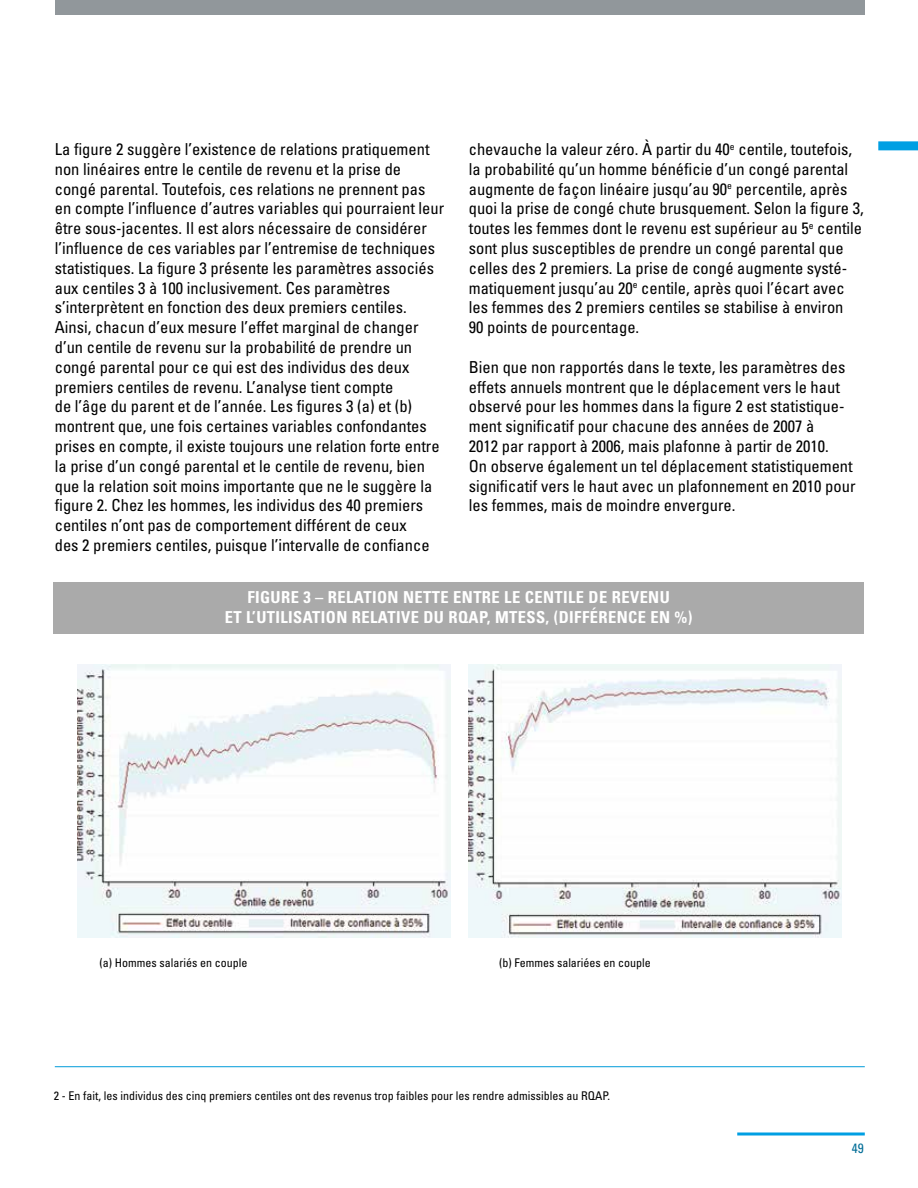
<style>
.page{position:relative;width:918px;height:1188px;background:#fff}
.page>*{position:absolute;margin:0;border:0;box-sizing:border-box;transform-origin:0 0}
.t1{font:condensed 16.5px/19.8px "Univers";color:#000}
.t2{font:700 condensed 16.5px/19.8px "Univers";letter-spacing:.025em;color:#fff;text-align:center}
.t3{font:condensed 13.5px "Univers";color:#006d97}
.t4{font:condensed 12px "Univers";color:#000}
</style>
<div class="page">
<hr style="left:55px;top:1066px;width:810px;height:1px;background:#009bd9">
<div style="left:54px;top:582px;width:810px;height:51px;background:#aaa"></div>
<img style="left:78px;top:664px;width:373px;height:273px">
<img style="left:469px;top:664px;width:373px;height:273px">
<svg style="left:737px;top:1132px;width:128px;height:4px"></svg>
<div style="left:878px;top:141px;width:40px;height:9px;background:#009fe3"></div>
<div style="left:55px;top:0;width:810px;height:15px;background:#91979b"></div>
<p class="t1" style="left:55px;top:139px;width:391px">La figure 2 suggère l’existence de relations pratiquement non linéaires entre le centile de revenu et la prise de congé parental. Toutefois, ces relations ne prennent pas en compte l’influence d’autres variables qui pourraient leur être sous-jacentes. Il est alors nécessaire de considérer l’influence de ces variables par l’entremise de techniques statistiques. La figure 3 présente les paramètres associés aux centiles 3 à 100 inclusivement. Ces paramètres s’interprètent en fonction des deux premiers centiles.<br>Ainsi, chacun d’eux mesure l’effet marginal de changer d’un centile de revenu sur la probabilité de prendre un congé parental pour ce qui est des individus des deux premiers centiles de revenu. L’analyse tient compte<br>de l’âge du parent et de l’année. Les figures 3 (a) et (b) montrent que, une fois certaines variables confondantes prises en compte, il existe toujours une relation forte entre la prise d’un congé parental et le centile de revenu, bien que la relation soit moins importante que ne le suggère la figure 2. Chez les hommes, les individus des 40 premiers centiles n’ont pas de comportement différent de ceux<br>des 2 premiers centiles, puisque l’intervalle de confiance</p>
<p class="t1" style="left:469px;top:139px;width:396px">chevauche la valeur zéro. À partir du 40<sup>e</sup> centile, toutefois, la probabilité qu’un homme bénéficie d’un congé parental augmente de façon linéaire jusqu’au 90<sup>e</sup> percentile, après quoi la prise de congé chute brusquement. Selon la figure 3, toutes les femmes dont le revenu est supérieur au 5<sup>e</sup> centile sont plus susceptibles de prendre un congé parental que celles des 2 premiers. La prise de congé augmente systé&shy;matiquement jusqu’au 20<sup>e</sup> centile, après quoi l’écart avec les femmes des 2 premiers centiles se stabilise à environ<br>90 points de pourcentage.</p>
<p class="t1" style="left:469px;top:357px;width:388px">Bien que non rapportés dans le texte, les paramètres des effets annuels montrent que le déplacement vers le haut observé pour les hommes dans la figure 2 est statistique&shy;ment significatif pour chacune des années de 2007 à<br>2012 par rapport à 2006, mais plafonne à partir de 2010.<br>On observe également un tel déplacement statistiquement significatif vers le haut avec un plafonnement en 2010 pour les femmes, mais de moindre envergure.</p>
<p class="t2" style="left:225px;top:587px;width:469px">FIGURE 3 – RELATION NETTE ENTRE LE CENTILE DE REVENU<br>ET L’UTILISATION RELATIVE DU RQAP, MTESS, (DIFFÉRENCE EN %)</p>
<p class="t4" style="left:100px;top:956px;width:149px">(a) Hommes salariés en couple</p>
<p class="t4" style="left:499px;top:956px;width:153px">(b) Femmes salariées en couple</p>
<p class="t4" style="left:54px;top:1088px;width:558px">2 - En fait, les individus des cinq premiers centiles ont des revenus trop faibles pour les rendre admissibles au RQAP.</p>
<p class="t3" style="left:852px;top:1140px;width:13px">49</p>
</div>
